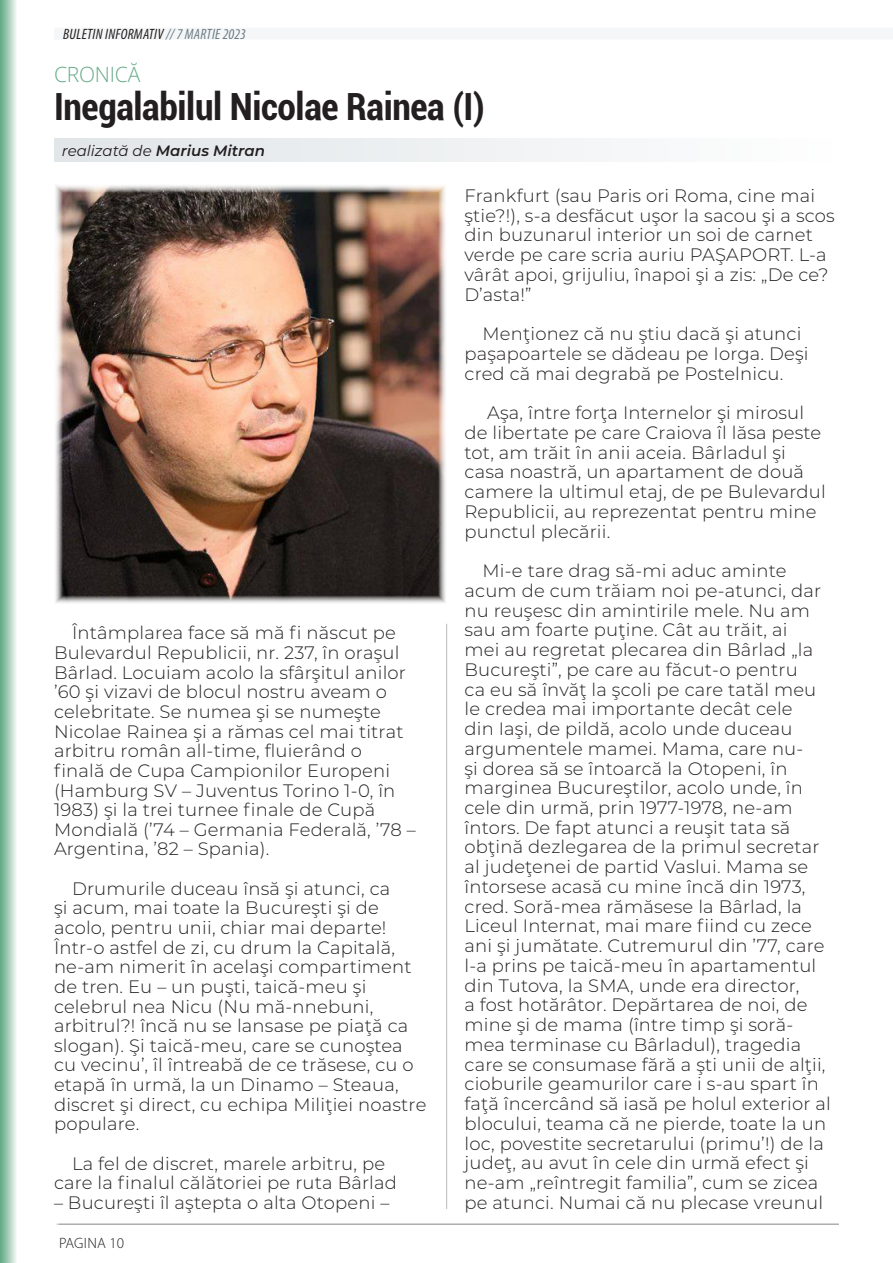
<style>
.page{position:relative;width:893px;height:1263px;background:#fff}
.page>*{position:absolute;margin:0;border:0;box-sizing:border-box;transform-origin:0 0}
.t1{font:700 condensed 37.5px "Roboto";letter-spacing:-.01em;color:#231f20}
.t2{font:300 21px "Open Sans";letter-spacing:-.01em;color:#66ab88}
.t3{font:300 18px/19.8px "Montserrat";letter-spacing:.01em;color:#231f20}
.t4{font:italic condensed 15px "Myriad Pro";letter-spacing:.02em;color:#231f20}
.t5{font:italic 600 15px "Montserrat";color:#231f20}
.t6{font:300 15px "Myriad Pro";letter-spacing:.015em;color:#231f20}
.s1{color:#6c7d86}
.s2{font-weight:400}
</style>
<div class="page">
<div style="left:54px;top:138px;width:785px;height:24px;background:linear-gradient(to right,#e0e5e8,#fefefe)"></div>
<hr style="left:446px;top:624px;width:1px;height:585px;background:#231f20">
<hr style="left:57px;top:1224px;width:782px;height:1px;background:#231f20">
<img style="left:55px;top:185px;width:390px;height:418px">
<div style="left:54px;top:28px;width:839px;height:12px;background:#f5f6f7"></div>
<svg style="left:0;top:0;width:16px;height:1263px;background:#a4ccb8"></svg>
<p class="t4" style="left:63px;top:25px;width:184px">BULETIN INFORMATIV <span class="s1">// 7 MARTIE 2023</span></p>
<p class="t2" style="left:54px;top:60px;width:88px">CRONICĂ</p>
<p class="t1" style="left:54px;top:80px;width:432px">Inegalabilul Nicolae Rainea (I)</p>
<p class="t5" style="left:62px;top:140px;width:205px"><span class="s2">realizată de</span> Marius Mitran</p>
<p class="t3" style="left:54px;top:623px;width:363px;text-indent:18px">Întâmplarea face să mă fi născut pe Bulevardul Republicii, nr. 237, în oraşul Bârlad. Locuiam acolo la sfârşitul anilor ’60 şi vizavi de blocul nostru aveam o celebritate. Se numea şi se numeşte Nicolae Rainea şi a rămas cel mai titrat arbitru român all-time, fluierând o finală de Cupa Campionilor Europeni (Hamburg SV – Juventus Torino 1-0, în 1983) şi la trei turnee finale de Cupă Mondială (’74 – Germania Federală, ’78 – Argentina, ’82 – Spania).</p>
<p class="t3" style="left:54px;top:878px;width:374px;text-indent:18px">Drumurile duceau însă şi atunci, ca<br>şi acum, mai toate la Bucureşti şi de acolo, pentru unii, chiar mai departe!<br>Într-o astfel de zi, cu drum la Capitală, ne-am nimerit în acelaşi compartiment de tren. Eu – un puşti, taică-meu şi celebrul nea Nicu (Nu mă-nnebuni, arbitrul?! încă nu se lansase pe piaţă ca slogan). Şi taică-meu, care se cunoştea cu vecinu’, îl întreabă de ce trăsese, cu o etapă în urmă, la un Dinamo – Steaua, discret şi direct, cu echipa Miliţiei noastre populare.</p>
<p class="t3" style="left:54px;top:1153px;width:344px;text-align:center">La fel de discret, marele arbitru, pe care la finalul călătoriei pe ruta Bârlad</p>
<p class="t3" style="left:54px;top:1192px;width:337px">– Bucureşti îl aştepta o alta Otopeni –</p>
<p class="t6" style="left:59px;top:1234px;width:67px">PAGINA 10</p>
<p class="t3" style="left:464px;top:185px;width:372px">Frankfurt (sau Paris ori Roma, cine mai ştie?!), s-a desfăcut uşor la sacou şi a scos din buzunarul interior un soi de carnet verde pe care scria auriu PAŞAPORT. L-a vârât apoi, grijuliu, înapoi şi a zis: „De ce?<br>D’asta!”</p>
<p class="t3" style="left:464px;top:323px;width:346px;text-indent:18px">Menţionez că nu ştiu dacă şi atunci paşapoartele se dădeau pe Iorga. Deşi cred că mai degrabă pe Postelnicu.</p>
<p class="t3" style="left:464px;top:402px;width:363px;text-indent:23px">Aşa, între forţa Internelor şi mirosul de libertate pe care Craiova îl lăsa peste tot, am trăit în anii aceia. Bârladul şi casa noastră, un apartament de două camere la ultimul etaj, de pe Bulevardul Republicii, au reprezentat pentru mine punctul plecării.</p>
<p class="t3" style="left:464px;top:560px;width:368px;text-indent:18px">Mi-e tare drag să-mi aduc aminte acum de cum trăiam noi pe-atunci, dar nu reuşesc din amintirile mele. Nu am sau am foarte puţine. Cât au trăit, ai<br>mei au regretat plecarea din Bârlad „la Bucureşti”, pe care au făcut-o pentru<br>ca eu să învăţ la şcoli pe care tatăl meu le credea mai importante decât cele<br>din Iaşi, de pildă, acolo unde duceau argumentele mamei. Mama, care nu-<br>şi dorea să se întoarcă la Otopeni, în marginea Bucureştilor, acolo unde, în cele din urmă, prin 1977-1978, ne-am întors. De fapt atunci a reuşit tata să obţină dezlegarea de la primul secretar al judeţenei de partid Vaslui. Mama se întorsese acasă cu mine încă din 1973, cred. Soră-mea rămăsese la Bârlad, la Liceul Internat, mai mare fiind cu zece ani şi jumătate. Cutremurul din ’77, care l-a prins pe taică-meu în apartamentul din Tutova, la SMA, unde era director,<br>a fost hotărâtor. Depărtarea de noi, de mine şi de mama (între timp şi soră&shy;mea terminase cu Bârladul), tragedia care se consumase fără a şti unii de alţii, cioburile geamurilor care i s-au spart în faţă încercând să iasă pe holul exterior al blocului, teama că ne pierde, toate la un loc, povestite secretarului (primu’!) de la judeţ, au avut în cele din urmă efect şi ne-am „reîntregit familia”, cum se zicea pe atunci. Numai că nu plecase vreunul</p>
</div>
